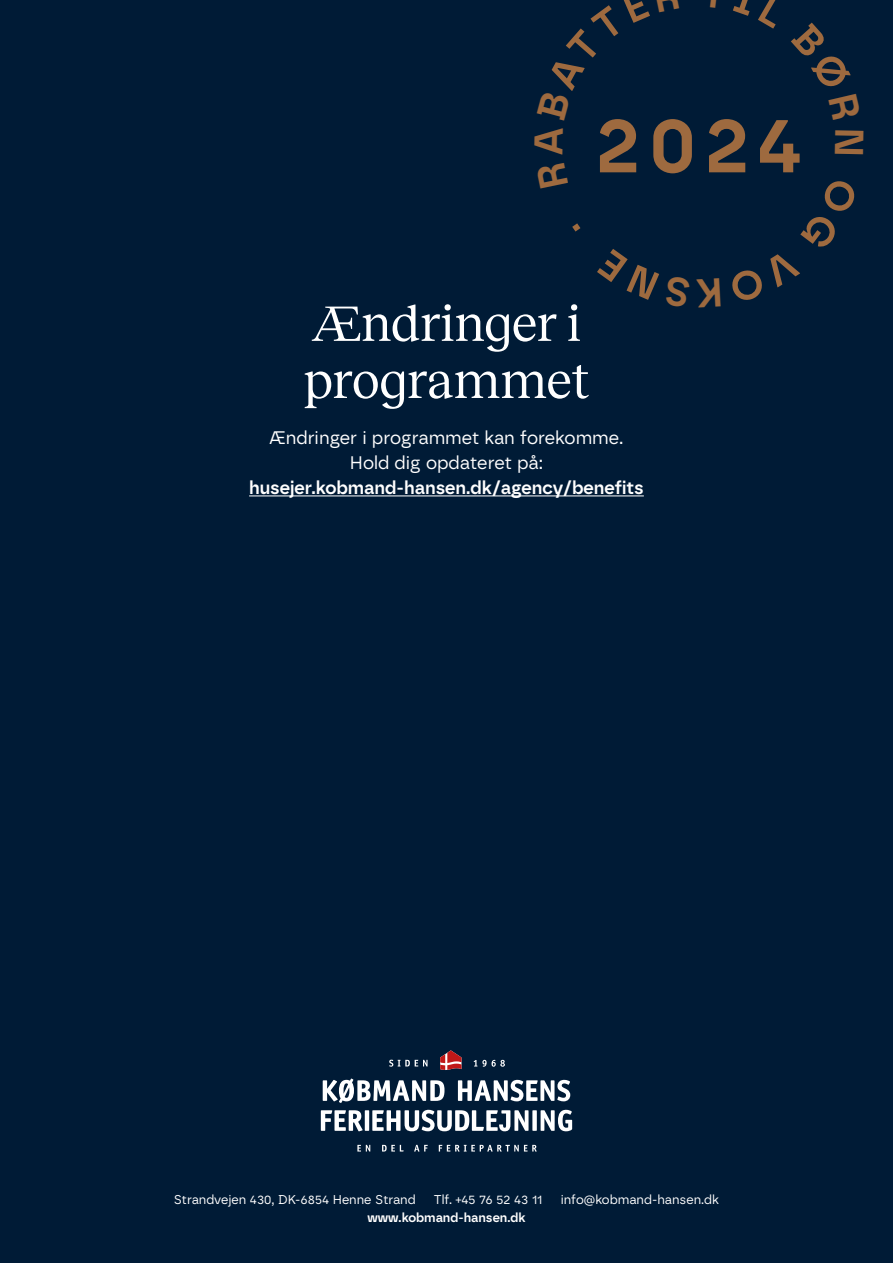
<style>
.page{position:relative;width:893px;height:1263px;background:#001b36}
.page>*{position:absolute;margin:0;border:0;box-sizing:border-box;transform-origin:0 0}
.t1{font:600 80.25px "Borna";color:#9e6a3f}
.t2{font:51.3px/57.2px "Reckless";color:#fff}
.t3{font:18.15px/24.6px "Borna";color:#fff;text-align:center}
.t4{font:600 18.15px "Borna";color:#fff}
.t5{font:12.75px "Borna";color:#fff}
.t6{font:600 12.75px "Borna";color:#fff}
</style>
<div class="page">
<hr style="left:249px;top:495px;width:395px;height:1px;background:#fff">
<svg style="left:389px;top:1060px;width:38px;height:7px"></svg>
<svg style="left:474px;top:1060px;width:31px;height:7px"></svg>
<svg style="left:323px;top:1078px;width:121px;height:25px"></svg>
<svg style="left:458px;top:1080px;width:112px;height:21px"></svg>
<svg style="left:321px;top:1110px;width:42px;height:21px"></svg>
<svg style="left:372px;top:1110px;width:156px;height:21px"></svg>
<svg style="left:541px;top:1110px;width:31px;height:21px"></svg>
<hr style="left:365px;top:1110px;width:4px;height:21px;background:#fff">
<div style="left:532px;top:1110px;width:5px;height:21px;background:#fff"></div>
<svg style="left:357px;top:1145px;width:13px;height:6px"></svg>
<svg style="left:382px;top:1145px;width:22px;height:6px"></svg>
<svg style="left:414px;top:1145px;width:14px;height:6px"></svg>
<svg style="left:439px;top:1145px;width:98px;height:7px"></svg>
<svg style="left:440px;top:1050px;width:21px;height:20px"></svg>
<h1 class="t1" style="left:596px;top:95px;width:207px">2024</h1>
<h2 class="t2" style="left:303px;top:291px;width:288px">Ændringer i programmet</h2>
<h3 class="t3" style="left:269px;top:426px;width:356px">Ændringer i programmet kan forekomme.<br>Hold dig opdateret på:</h3>
<h3 class="t4" style="left:249px;top:476px;width:396px">husejer.kobmand-hansen.dk/agency/benefits</h3>
<p class="t5" style="left:174px;top:1191px;width:243px">Strandvejen 430, DK-6854 Henne Strand</p>
<p class="t5" style="left:434px;top:1191px;width:110px">Tlf. +45 76 52 43 11</p>
<p class="t5" style="left:561px;top:1191px;width:160px">info@kobmand-hansen.dk</p>
<p class="t6" style="left:367px;top:1209px;width:159px">www.kobmand-hansen.dk</p>
</div>
